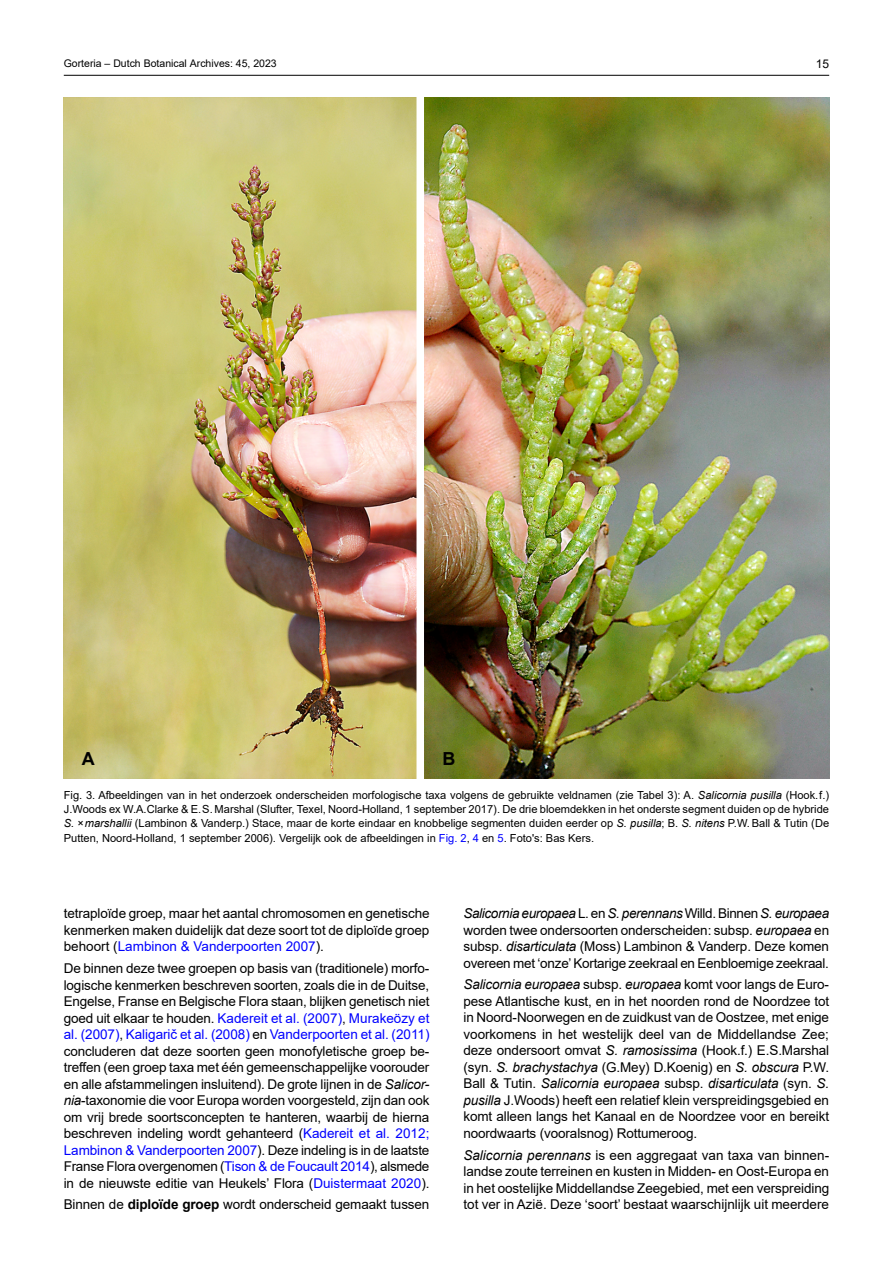
<style>
.page{position:relative;width:893px;height:1263px;background:#fff}
.page>*{position:absolute;margin:0;border:0;box-sizing:border-box;transform-origin:0 0}
.t1{font:700 18px "Arial";color:#000}
.t2{font:13.5px/16.5px "Arial";letter-spacing:-.01em;color:#000;text-align:justify}
.t3{font:12px "Arial";color:#000}
.t4{font:11.1px/14.4px "Arial";color:#000;text-align:justify}
.t5{font:10.5px "Arial";color:#000}
.s1{font-style:italic}
.s2{color:#00f}
.s3{font-weight:700}
</style>
<div class="page">
<hr style="left:64px;top:75px;width:765px;height:1px;background:#000">
<img style="left:424px;top:98px;width:406px;height:680px">
<img style="left:64px;top:98px;width:352px;height:680px">
<p class="t5" style="left:64px;top:56px;width:215px">Gorteria – Dutch Botanical Archives: 45, 2023</p>
<p class="t3" style="left:816px;top:55px;width:15px">15</p>
<h1 class="t1" style="left:82px;top:746px;width:14px">A</h1>
<h1 class="t1" style="left:442px;top:746px;width:14px">B</h1>
<p class="t4" style="left:64px;top:787px;width:767px">Fig. 3. Afbeeldingen van in het onderzoek onderscheiden morfologische taxa volgens de gebruikte veldnamen (zie Tabel 3): A. <span class="s1">Salicornia pusilla</span> (Hook. f.)<br>J.Woods ex W.A.Clarke &amp; E. S. Marshal (Slufter, Texel, Noord-Holland, 1 september 2017). De drie bloemdekken in het onderste segment duiden op de hybride <span class="s1">S.</span> × <span class="s1">marshallii</span> (Lambinon &amp; Vanderp.) Stace, maar de korte eindaar en knobbelige segmenten duiden eerder op <span class="s1">S. pusilla</span>; B. <span class="s1">S. nitens</span> P.W. Ball &amp; Tutin (De Putten, Noord-Holland, 1 september 2006). Vergelijk ook de afbeeldingen in <span class="s2">Fig. 2</span>, <span class="s2">4</span> en <span class="s2">5</span>. Foto's: Bas Kers.</p>
<p class="t2" style="left:64px;top:905px;width:367px">tetraploïde groep, maar het aantal chromosomen en genetische kenmerken maken duidelijk dat deze soort tot de diploïde groep behoort (<span class="s2">Lambinon &amp; Vanderpoorten 2007</span>).</p>
<p class="t2" style="left:64px;top:960px;width:367px">De binnen deze twee groepen op basis van (traditionele) morfo&shy;logische kenmerken beschreven soorten, zoals die in de Duitse, Engelse, Franse en Belgische Flora staan, blijken genetisch niet goed uit elkaar te houden. <span class="s2">Kadereit et al. (2007)</span>, <span class="s2">Murakeözy et al. (2007)</span>, <span class="s2">Kaligarič et al. (2008)</span> en <span class="s2">Vanderpoorten et al. (2011) </span>concluderen dat deze soorten geen monofyletische groep be&shy;treffen (een groep taxa met één gemeenschappelijke voorouder en alle afstammelingen insluitend). De grote lijnen in de <span class="s1">Salicor&shy;nia</span>-taxonomie die voor Europa worden voorgesteld, zijn dan ook om vrij brede soortsconcepten te hanteren, waarbij de hierna beschreven indeling wordt gehanteerd (<span class="s2">Kadereit et al. 2012; Lambinon &amp; Vanderpoorten 2007</span>). Deze indeling is in de laatste Franse Flora overgenomen (<span class="s2">Tison &amp; de Foucault 2014</span>), alsmede in de nieuwste editie van Heukels’ Flora (<span class="s2">Duistermaat 2020</span>).</p>
<p class="t2" style="left:64px;top:1196px;width:367px">Binnen de <span class="s3">diploïde groep</span> wordt onderscheid gemaakt tussen</p>
<p class="t2" style="left:463px;top:905px;width:367px"><span class="s1">Salicornia europaea</span> L. en <span class="s1">S. perennans</span> Willd. Binnen <span class="s1">S. europaea </span>worden twee ondersoorten onderscheiden: subsp. <span class="s1">europaea</span> en subsp. <span class="s1">disarticulata</span> (Moss) Lambinon &amp; Vanderp. Deze komen overeen met ‘onze’ Kortarige zeekraal en Eenbloemige zeekraal.</p>
<p class="t2" style="left:463px;top:976px;width:367px"><span class="s1">Salicornia europaea</span> subsp. <span class="s1">europaea</span> komt voor langs de Euro&shy;pese Atlantische kust, en in het noorden rond de Noordzee tot in Noord-Noorwegen en de zuidkust van de Oostzee, met enige voorkomens in het westelijk deel van de Middellandse Zee; deze ondersoort omvat <span class="s1">S. ramosissima</span> (Hook.f.) E.S.Marshal (syn. <span class="s1">S. brachystachya</span> (G.Mey) D.Koenig) en <span class="s1">S. obscura</span> P.W.<br>Ball &amp; Tutin. <span class="s1">Salicornia europaea</span> subsp. <span class="s1">disarticulata</span> (syn. <span class="s1">S. pusilla</span> J.Woods) heeft een relatief klein verspreidingsgebied en komt alleen langs het Kanaal en de Noordzee voor en bereikt noordwaarts (vooralsnog) Rottumeroog.</p>
<p class="t2" style="left:463px;top:1146px;width:367px"><span class="s1">Salicornia perennans</span> is een aggregaat van taxa van binnen&shy;landse zoute terreinen en kusten in Midden- en Oost-Europa en in het oostelijke Middellandse Zeegebied, met een verspreiding tot ver in Azië. Deze ‘soort’ bestaat waarschijnlijk uit meerdere</p>
</div>
